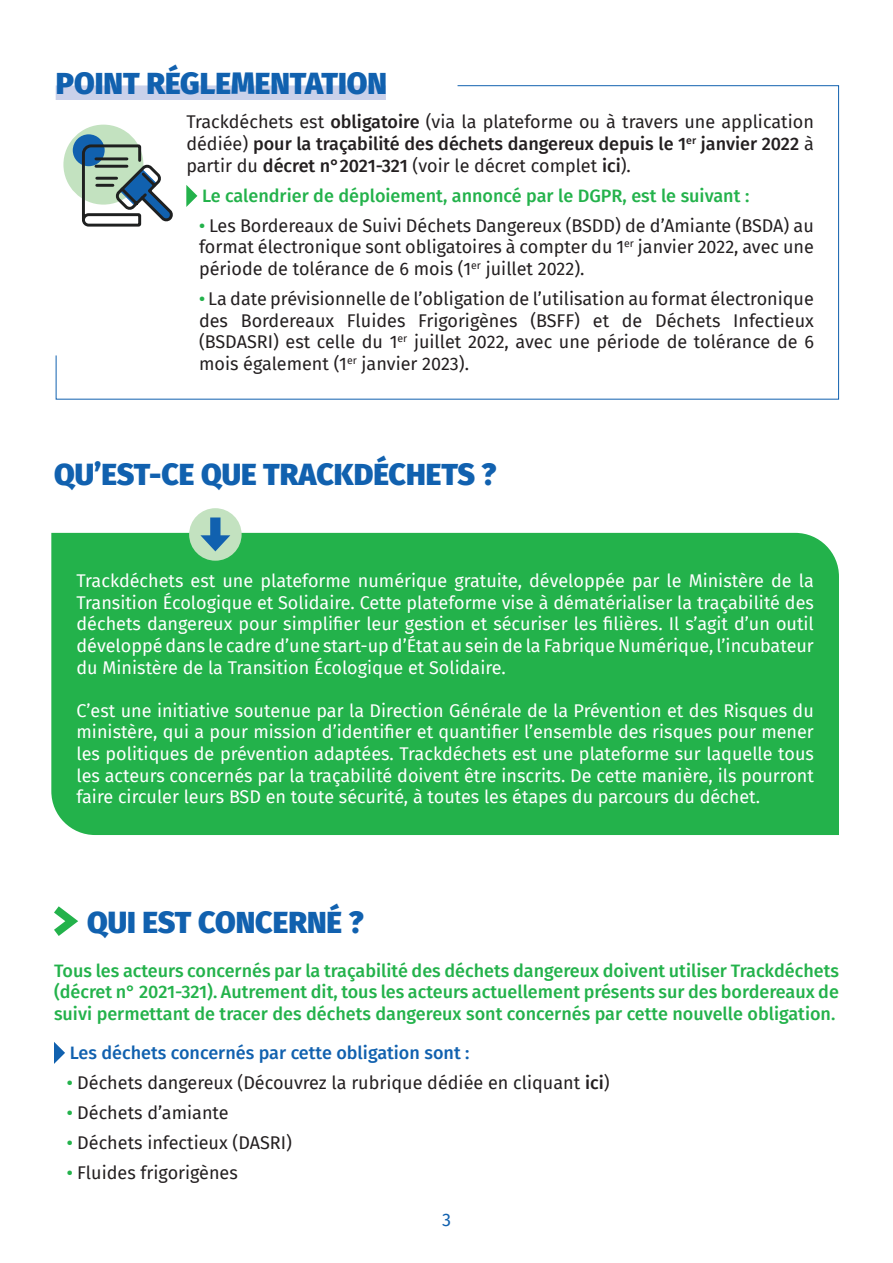
<style>
.page{position:relative;width:893px;height:1263px;background:#fff}
.page>*{position:absolute;margin:0;border:0;box-sizing:border-box;transform-origin:0 0}
.t1{font:900 30px "Fira Sans";color:#1161af}
.t2{font:18px/21.6px "Fira Sans";color:#fff;text-align:justify}
.t3{font:18px/21.6px "Fira Sans";color:#231f20;text-align:justify}
.t4{font:500 18px/21.6px "Fira Sans";color:#23b24b;text-align:justify}
.t5{font:500 18px "Fira Sans";color:#1161af}
.t6{font:18px "Fira Sans";color:#1161af}
.s1{font-weight:500}
.s2{font-weight:500;color:#23b24b}
</style>
<div class="page">
<div style="left:51px;top:533px;width:788px;height:302px;background:#23b24b"></div>
<div style="left:189px;top:508px;width:53px;height:53px;background:#c3e2c0;border-radius:50%"></div>
<div style="left:210px;top:517px;width:10px;height:23px;background:#1161af"></div>
<svg style="left:200px;top:535px;width:30px;height:16px"></svg>
<svg style="left:55px;top:85px;width:784px;height:315px"></svg>
<div style="left:56px;top:85px;width:330px;height:15px;background:#cad1ea"></div>
<div style="left:63px;top:125px;width:80px;height:80px;background:#c3e2c0;border-radius:50%"></div>
<svg style="left:186px;top:185px;width:11px;height:22px"></svg>
<div style="left:73px;top:134px;width:32px;height:32px;background:#1161af;border-radius:50%"></div>
<svg style="left:81px;top:143px;width:95px;height:85px"></svg>
<svg style="left:54px;top:906px;width:24px;height:30px"></svg>
<svg style="left:54px;top:1042px;width:11px;height:22px"></svg>
<p class="t1" style="left:56px;top:57px;width:333px">POINT RÉGLEMENTATION</p>
<p class="t3" style="left:186px;top:111px;width:629px">Trackdéchets est <span class="s1">obligatoire</span> (via la plateforme ou à travers une application dédiée) <span class="s1">pour la traçabilité des déchets dangereux depuis le 1</span><sup>er</sup> <span class="s1">janvier 2022</span> à partir du <span class="s1">décret n°2021-321</span> (voir le décret complet <span class="s1">ici</span>).</p>
<p class="t4" style="left:202px;top:184px;width:549px">Le calendrier de déploiement, annoncé par le DGPR, est le suivant :</p>
<p class="t3" style="left:199px;top:214px;width:616px"><span class="s2">•</span> Les Bordereaux de Suivi Déchets Dangereux (BSDD) de d’Amiante (BSDA) au format électronique sont obligatoires à compter du 1<sup>er</sup> janvier 2022, avec une période de tolérance de 6 mois (1<sup>er</sup> juillet 2022).</p>
<p class="t3" style="left:199px;top:287px;width:616px"><span class="s2">•</span> La date prévisionnelle de l’obligation de l’utilisation au format électronique des Bordereaux Fluides Frigorigènes (BSFF) et de Déchets Infectieux (BSDASRI) est celle du 1<sup>er</sup> juillet 2022, avec une période de tolérance de 6 mois également (1<sup>er</sup> janvier 2023).</p>
<p class="t1" style="left:54px;top:447px;width:444px">QU’EST-CE QUE TRACKDÉCHETS ?</p>
<p class="t2" style="left:77px;top:569px;width:739px">Trackdéchets est une plateforme numérique gratuite, développée par le Ministère de la Transition Écologique et Solidaire. Cette plateforme vise à dématérialiser la traçabilité des déchets dangereux pour simplifier leur gestion et sécuriser les filières. Il s’agit d’un outil développé dans le cadre d’une start-up d’État au sein de la Fabrique Numérique, l’incubateur du Ministère de la Transition Écologique et Solidaire.</p>
<p class="t2" style="left:77px;top:699px;width:739px">C’est une initiative soutenue par la Direction Générale de la Prévention et des Risques du ministère, qui a pour mission d’identifier et quantifier l’ensemble des risques pour mener les politiques de prévention adaptées. Trackdéchets est une plateforme sur laquelle tous les acteurs concernés par la traçabilité doivent être inscrits. De cette manière, ils pourront faire circuler leurs BSD en toute sécurité, à toutes les étapes du parcours du déchet.</p>
<p class="t1" style="left:87px;top:896px;width:278px">QUI EST CONCERNÉ ?</p>
<p class="t4" style="left:54px;top:959px;width:786px">Tous les acteurs concernés par la traçabilité des déchets dangereux doivent utiliser Trackdéchets (décret n° 2021-321). Autrement dit, tous les acteurs actuellement présents sur des bordereaux de suivi permettant de tracer des déchets dangereux sont concernés par cette nouvelle obligation.</p>
<p class="t5" style="left:70px;top:1038px;width:401px">Les déchets concernés par cette obligation sont :</p>
<p class="t3" style="left:67px;top:1071px;width:544px"><span class="s2">•</span> Déchets dangereux (Découvrez la rubrique dédiée en cliquant <span class="s1">ici</span>)</p>
<p class="t3" style="left:67px;top:1101px;width:163px"><span class="s2">•</span> Déchets d’amiante</p>
<p class="t3" style="left:67px;top:1131px;width:227px"><span class="s2">•</span> Déchets infectieux (DASRI)</p>
<p class="t3" style="left:67px;top:1161px;width:173px"><span class="s2">•</span> Fluides frigorigènes</p>
<p class="t6" style="left:442px;top:1206px;width:10px">3</p>
</div>
